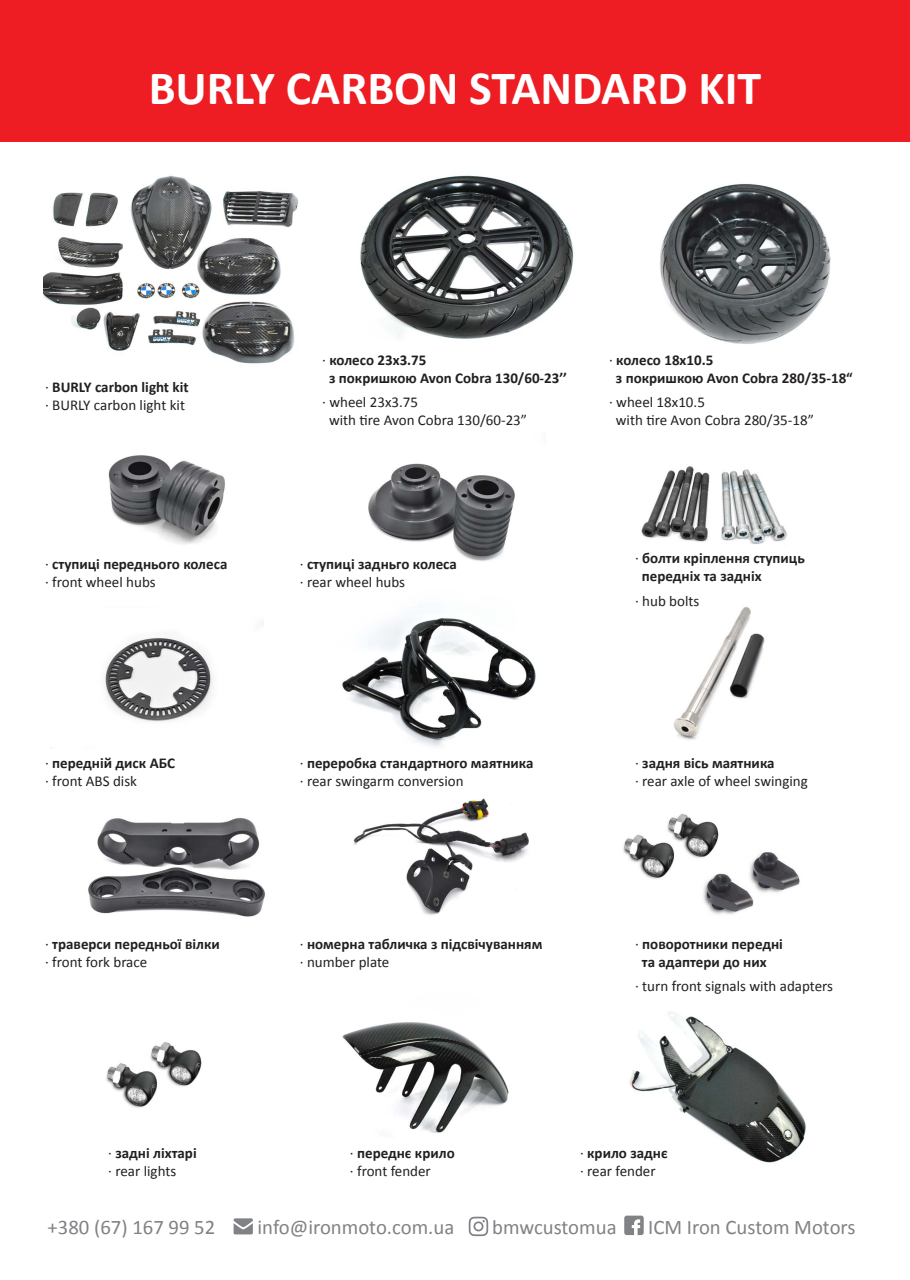
<style>
.page{position:relative;width:910px;height:1280px;background:#fff}
.page>*{position:absolute;margin:0;border:0;box-sizing:border-box;transform-origin:0 0}
.t1{font:700 48px "Calibri";color:#fff}
.t2{font:20.7px "Calibri";color:#808285}
.t3{font:700 15px/18px "Calibri";color:#231f20}
.t4{font:15px/18px "Calibri";color:#231f20}
.s1{font-weight:700}
.s2{font-weight:400}
</style>
<div class="page">
<img style="left:342px;top:618px;width:194px;height:128px">
<img style="left:353px;top:798px;width:176px;height:117px">
<img style="left:673px;top:607px;width:92px;height:133px">
<img style="left:43px;top:175px;width:255px;height:189px">
<img style="left:108px;top:455px;width:117px;height:89px">
<img style="left:368px;top:463px;width:147px;height:98px">
<img style="left:641px;top:466px;width:146px;height:78px">
<img style="left:360px;top:175px;width:214px;height:164px">
<img style="left:660px;top:183px;width:171px;height:161px">
<img style="left:105px;top:638px;width:108px;height:84px">
<img style="left:342px;top:1022px;width:167px;height:111px">
<img style="left:629px;top:1011px;width:177px;height:152px">
<img style="left:88px;top:817px;width:177px;height:100px">
<img style="left:703px;top:852px;width:97px;height:63px">
<div style="left:0;top:0;width:910px;height:141px;background:#ee1d23"></div>
<img style="left:623px;top:813px;width:105px;height:77px">
<img style="left:106px;top:1042px;width:96px;height:66px">
<svg style="left:469px;top:1217px;width:19px;height:19px"></svg>
<svg style="left:624px;top:1215px;width:20px;height:20px"></svg>
<svg style="left:234px;top:1218px;width:19px;height:16px"></svg>
<h1 class="t1" style="left:149px;top:57px;width:614px">BURLY CARBON STANDARD KIT</h1>
<p class="t4" style="left:45px;top:378px;width:145px">· <span class="s1">BURLY carbon light kit </span>· BURLY carbon light kit</p>
<p class="t3" style="left:329px;top:351px;width:240px;text-indent:-7px"><span class="s2">·</span> колесо 23х3.75<br>з покришкою Avon Cobra 130/60-23’’</p>
<p class="t4" style="left:329px;top:393px;width:200px;text-indent:-7px">· wheel 23x3.75<br>with tire Avon Cobra 130/60-23”</p>
<p class="t3" style="left:616px;top:351px;width:238px;text-indent:-7px"><span class="s2">·</span> колесо 18х10.5<br>з покришкою Avon Cobra 280/35-18“</p>
<p class="t4" style="left:616px;top:393px;width:200px;text-indent:-7px">· wheel 18x10.5<br>with tire Avon Cobra 280/35-18”</p>
<p class="t3" style="left:45px;top:555px;width:184px"><span class="s2">·</span> ступиці переднього колеса <span class="s2">· front wheel hubs</span></p>
<p class="t3" style="left:300px;top:555px;width:159px"><span class="s2">·</span> ступиці задньго колеса <span class="s2">· rear wheel hubs</span></p>
<p class="t3" style="left:642px;top:549px;width:164px;text-indent:-7px"><span class="s2">·</span> болти кріплення ступиць передніх та задніх</p>
<p class="t4" style="left:635px;top:591px;width:66px">· hub bolts</p>
<p class="t3" style="left:300px;top:754px;width:235px"><span class="s2">·</span> переробка стандартного маятника <span class="s2">· rear swingarm conversion</span></p>
<p class="t3" style="left:45px;top:754px;width:131px"><span class="s2">·</span> передній диск АБС <span class="s2">· front ABS disk</span></p>
<p class="t4" style="left:635px;top:754px;width:174px">· <span class="s1">задня вісь маятника<br></span>· rear axle of wheel swinging</p>
<p class="t3" style="left:300px;top:935px;width:244px"><span class="s2">·</span> номерна табличка з підсвічуванням <span class="s2">· number plate</span></p>
<p class="t3" style="left:45px;top:935px;width:176px"><span class="s2">·</span> траверси передньої вілки <span class="s2">· front fork brace</span></p>
<p class="t3" style="left:642px;top:935px;width:143px;text-indent:-7px"><span class="s2">·</span> поворотники передні та адаптери до них</p>
<p class="t4" style="left:635px;top:977px;width:200px">· turn front signals with adapters</p>
<p class="t4" style="left:108px;top:1144px;width:90px">· <span class="s1">задні ліхтарі </span>· rear lights</p>
<p class="t4" style="left:580px;top:1144px;width:89px">· <span class="s1">крило заднє </span>· rear fender</p>
<p class="t4" style="left:350px;top:1144px;width:106px">· <span class="s1">переднє крило </span>· front fender</p>
<h2 class="t2" style="left:48px;top:1214px;width:169px">+380 (67) 167 99 52</h2>
<h2 class="t2" style="left:257px;top:1214px;width:198px">info@ironmoto.com.ua</h2>
<h2 class="t2" style="left:492px;top:1213px;width:126px">bmwcustomua</h2>
<h2 class="t2" style="left:648px;top:1213px;width:209px">ICM Iron Custom Motors</h2>
</div>
